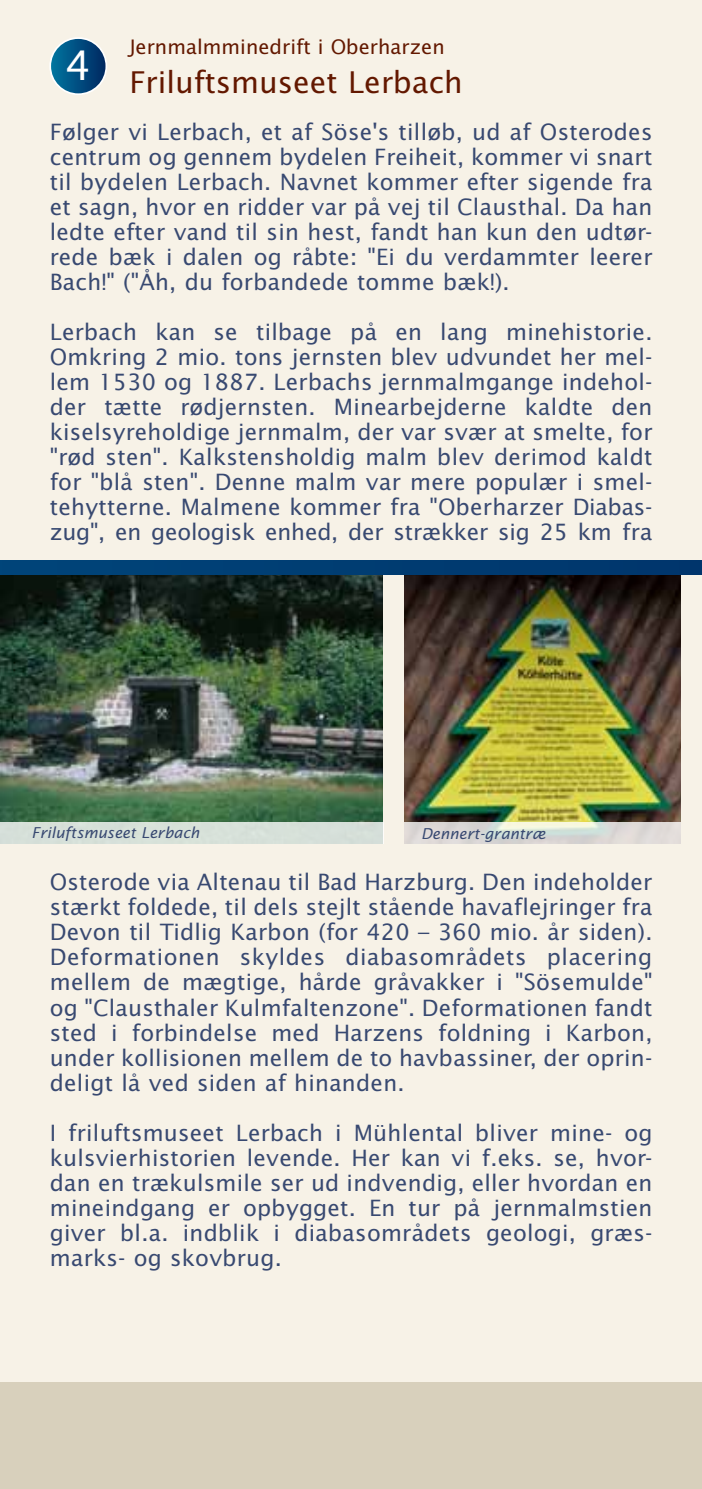
<style>
.page{position:relative;width:702px;height:1489px;background:#fff}
.page>*{position:absolute;margin:0;border:0;box-sizing:border-box;transform-origin:0 0}
.t1{font:30px "Lucida Sans Std";color:#631800}
.t2{font:22.5px/25px "Lucida Sans Std";letter-spacing:.01em;color:#384971;text-align:justify}
.t3{font:20px "Lucida Sans Std";color:#631800}
.t4{font:italic 15px "Lucida Sans Std";color:#384971}
</style>
<div class="page">
<div style="left:0;top:0;width:702px;height:1488px;background:#f7f2e7"></div>
<div style="left:0;top:1382px;width:702px;height:106px;background:#d8d0bc"></div>
<svg style="left:50px;top:38px;width:56px;height:56px;background:#095485"></svg>
<div style="left:49px;top:37px;width:58px;height:58px;border:2px solid #fff;border-radius:50%"></div>
<img style="left:0;top:574px;width:383px;height:248px">
<div style="left:0;top:822px;width:383px;height:21px;background:#d6e0d9"></div>
<img style="left:404px;top:574px;width:276px;height:248px">
<svg style="left:404px;top:822px;width:276px;height:21px;background:#dcdcd7"></svg>
<div style="left:0;top:560px;width:702px;height:14px;background:#003d72"></div>
<p class="t3" style="left:129px;top:35px;width:317px">Jernmalmminedrift i Oberharzen</p>
<h1 class="t1" style="left:65px;top:64px;width:399px"><sup>4</sup> Friluftsmuseet Lerbach</h1>
<p class="t2" style="left:50px;top:120px;width:604px">Følger vi Lerbach, et af Söse's tilløb, ud af Osterodes centrum og gennem bydelen Freiheit, kommer vi snart til bydelen Lerbach. Navnet kommer efter sigende fra et sagn, hvor en ridder var på vej til Clausthal. Da han ledte efter vand til sin hest, fandt han kun den udtør&shy;rede bæk i dalen og råbte: "Ei du verdammter leerer Bach!" ("Åh, du forbandede tomme bæk!).</p>
<p class="t2" style="left:50px;top:320px;width:604px">Lerbach kan se tilbage på en lang minehistorie.<br>Omkring 2 mio. tons jernsten blev udvundet her mel&shy;lem 1530 og 1887. Lerbachs jernmalmgange indehol&shy;der tætte rødjernsten. Minearbejderne kaldte den kiselsyreholdige jernmalm, der var svær at smelte, for "rød sten". Kalkstensholdig malm blev derimod kaldt for "blå sten". Denne malm var mere populær i smel&shy;tehytterne. Malmene kommer fra "Oberharzer Diabas&shy;zug", en geologisk enhed, der strækker sig 25 km fra</p>
<p class="t4" style="left:32px;top:823px;width:169px">Friluftsmuseet Lerbach</p>
<p class="t4" style="left:421px;top:824px;width:126px">Dennert-grantræ</p>
<p class="t2" style="left:50px;top:870px;width:604px">Osterode via Altenau til Bad Harzburg. Den indeholder stærkt foldede, til dels stejlt stående havaflejringer fra Devon til Tidlig Karbon (for 420 – 360 mio. år siden).<br>Deformationen skyldes diabasområdets placering mellem de mægtige, hårde gråvakker i "Sösemulde" og "Clausthaler Kulmfaltenzone". Deformationen fandt sted i forbindelse med Harzens foldning i Karbon, under kollisionen mellem de to havbassiner, der oprin&shy;deligt lå ved siden af hinanden.</p>
<p class="t2" style="left:50px;top:1120px;width:604px">I friluftsmuseet Lerbach i Mühlental bliver mine- og kulsvierhistorien levende. Her kan vi f.eks. se, hvor&shy;dan en trækulsmile ser ud indvendig, eller hvordan en mineindgang er opbygget. En tur på jernmalmstien giver bl.a. indblik i diabasområdets geologi, græs&shy;marks- og skovbrug.</p>
</div>
